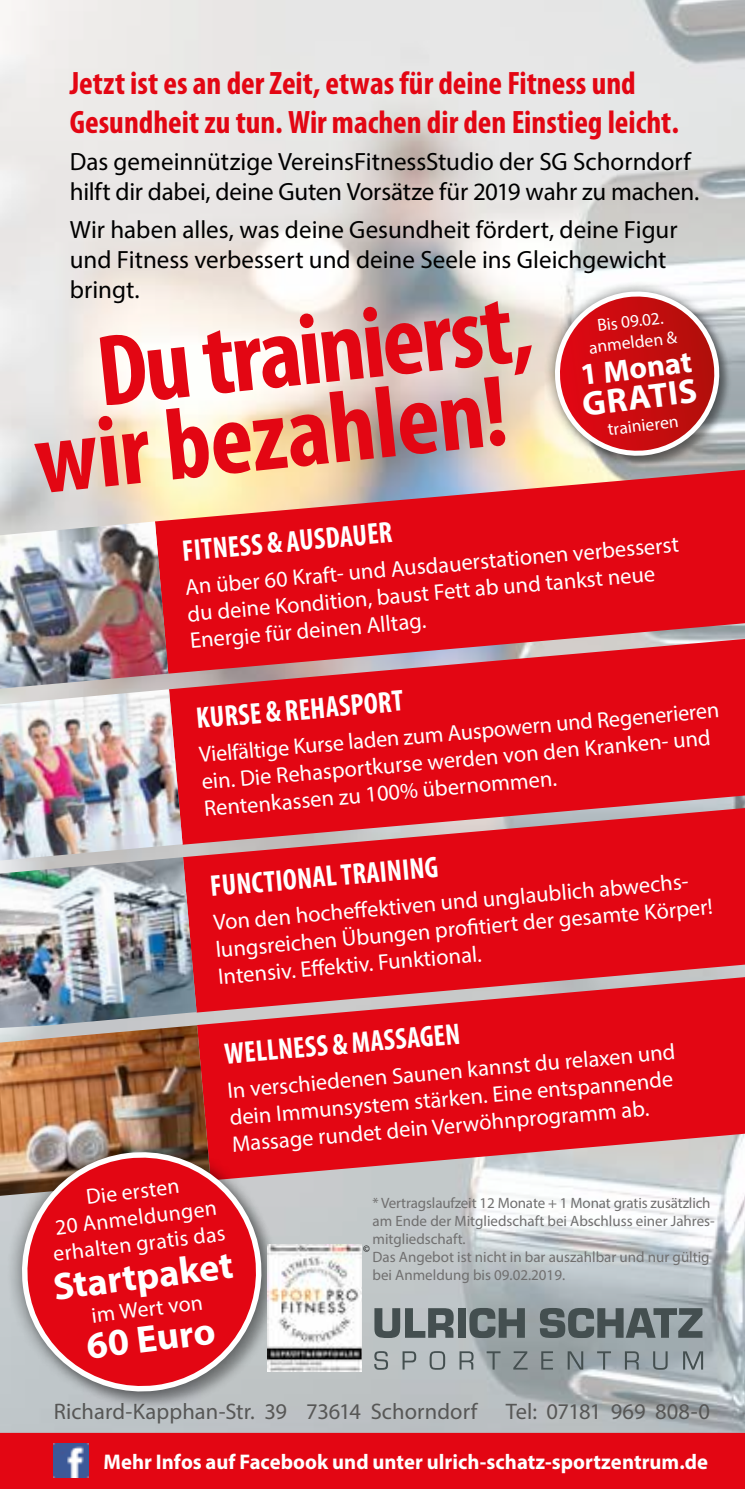
<style>
.page{position:relative;width:745px;height:1489px;background:#fff}
.page>*{position:absolute;margin:0;border:0;box-sizing:border-box;transform-origin:0 0}
.t1{font:700 condensed 101.75px/80.8px "Myriad Pro";color:#e30613}
.t2{font:700 38.25px "Myriad Pro";color:#fff}
.t3{font:700 34.5px "Myriad Pro";color:#fff}
.t4{font:700 condensed 32.5px/39px "Myriad Pro";color:#e30613}
.t5{font:700 30.75px "Myriad Pro";color:#fff}
.t6{font:700 condensed 30px "Myriad Pro";color:#fff;scale:.96 1}
.t7{font:25px/30px "Myriad Pro";color:#000}
.t8{font:22.5px/27px "Myriad Pro";color:#fff}
.t9{font:22.5px "Myriad Pro";color:#575756}
.t10{font:21.75px/26.2px "Myriad Pro";color:#fff;text-align:center}
.t11{font:700 21.25px "Myriad Pro";color:#fff}
.t12{font:17.5px/21px "Myriad Pro";color:#fff;text-align:center}
.t13{font:15px/18px "Myriad Pro";color:#706f6f}
.t14{font:10px "Myriad Pro";color:#000}
</style>
<div class="page">
<img style="left:0;top:0;width:744px;height:1432px">
<svg style="left:374px;top:1307px;width:79px;height:30px;background:#778082"></svg>
<div style="left:457px;top:1307px;width:8px;height:30px;background:#444f50"></div>
<svg style="left:469px;top:1307px;width:55px;height:30px;background:#687274"></svg>
<svg style="left:539px;top:1307px;width:163px;height:30px;background:#6b7578"></svg>
<svg style="left:374px;top:1350px;width:14px;height:19px"></svg>
<svg style="left:402px;top:1351px;width:14px;height:18px"></svg>
<svg style="left:429px;top:1350px;width:16px;height:19px"></svg>
<svg style="left:459px;top:1351px;width:14px;height:18px"></svg>
<svg style="left:486px;top:1351px;width:14px;height:18px"></svg>
<svg style="left:513px;top:1351px;width:14px;height:18px"></svg>
<svg style="left:541px;top:1351px;width:11px;height:18px"></svg>
<svg style="left:567px;top:1351px;width:16px;height:18px"></svg>
<svg style="left:596px;top:1351px;width:14px;height:18px"></svg>
<svg style="left:624px;top:1351px;width:14px;height:18px"></svg>
<svg style="left:652px;top:1351px;width:15px;height:18px"></svg>
<svg style="left:682px;top:1351px;width:20px;height:18px"></svg>
<div style="left:0;top:1432px;width:744px;height:56px;background:#e30613"></div>
<svg style="left:155px;top:470px;width:589px;height:203px;background:#e1262d"></svg>
<img style="left:0;top:521px;width:168px;height:167px">
<svg style="left:169px;top:639px;width:575px;height:205px;background:#df1622"></svg>
<img style="left:0;top:689px;width:182px;height:168px">
<svg style="left:183px;top:808px;width:561px;height:204px;background:#e01420"></svg>
<img style="left:0;top:857px;width:196px;height:168px">
<svg style="left:197px;top:977px;width:547px;height:203px;background:#df2934"></svg>
<img style="left:0;top:1025px;width:210px;height:94px">
<svg style="left:532px;top:269px;width:209px;height:209px"></svg>
<img style="left:54px;top:1443px;width:34px;height:34px">
<svg style="left:0;top:1119px;width:294px;height:304px;background:#bc9994"></svg>
<svg style="left:18px;top:1147px;width:247px;height:248px;background:#d43942"></svg>
<img style="left:267px;top:1243px;width:94px;height:128px">
<h3 class="t4" style="left:70px;top:64px;width:610px">Jetzt ist es an der Zeit, etwas für deine Fitness und<br>Gesundheit zu tun. Wir machen dir den Einstieg leicht.</h3>
<p class="t7" style="left:70px;top:147px;width:630px">Das gemeinnützige VereinsFitnessStudio der SG Schorndorf hilft dir dabei, deine Guten Vorsätze für 2019 wahr zu machen.</p>
<p class="t7" style="left:70px;top:214px;width:609px">Wir haben alles, was deine Gesundheit fördert, deine Figur und Fitness verbessert und deine Seele ins Gleichgewicht bringt.</p>
<h1 class="t1" style="left:23px;top:341px;width:509px;text-indent:71px;rotate:-6deg">Du trainierst, wir bezahlen!</h1>
<p class="t12" style="left:584px;top:316px;width:90px;rotate:-7deg">Bis 09.02. anmelden &amp;</p>
<h3 class="t5" style="left:577px;top:355px;width:113px;rotate:-7deg">1 Monat</h3>
<h3 class="t3" style="left:579px;top:382px;width:117px;rotate:-7deg">GRATIS</h3>
<p class="t12" style="left:606px;top:418px;width:73px;rotate:-7deg">trainieren</p>
<h3 class="t6" style="left:181px;top:534px;width:221px;rotate:-5deg">FITNESS &amp; AUSDAUER</h3>
<p class="t8" style="left:184px;top:573px;width:496px;rotate:-5deg">An über 60 Kraft- und Ausdauerstationen verbesserst du deine Kondition, baust Fett ab und tankst neue<br>Energie für deinen Alltag.</p>
<h3 class="t6" style="left:195px;top:702px;width:217px;rotate:-5deg">KURSE &amp; REHASPORT</h3>
<p class="t8" style="left:198px;top:741px;width:523px;rotate:-5deg">Vielfältige Kurse laden zum Auspowern und Regenerieren ein. Die Rehasportkurse werden von den Kranken- und<br>Rentenkassen zu 100% übernommen.</p>
<h3 class="t6" style="left:209px;top:869px;width:239px;rotate:-5deg">FUNCTIONAL TRAINING</h3>
<p class="t8" style="left:212px;top:909px;width:500px;rotate:-5deg">Von den hocheff ektiven und unglaublich abwechs&shy;lungsreichen Übungen profi tiert der gesamte Körper!<br>Intensiv. Eff ektiv. Funktional.</p>
<h3 class="t6" style="left:223px;top:1037px;width:248px;rotate:-5deg">WELLNESS &amp; MASSAGEN</h3>
<p class="t8" style="left:226px;top:1076px;width:451px;rotate:-5deg">In verschiedenen Saunen kannst du relaxen und dein Immunsystem stärken. Eine entspannende<br>Massage rundet dein Verwöhnprogramm ab.</p>
<p class="t10" style="left:45px;top:1188px;width:174px;rotate:-7deg">Die ersten<br>20 Anmeldungen erhalten gratis das</p>
<h2 class="t2" style="left:50px;top:1261px;width:182px;rotate:-7deg">Startpaket</h2>
<p class="t10" style="left:90px;top:1301px;width:113px;rotate:-7deg">im Wert von</p>
<h2 class="t2" style="left:84px;top:1321px;width:131px;rotate:-7deg">60 Euro</h2>
<p class="t13" style="left:372px;top:1193px;width:343px">* Vertragslaufzeit 12 Monate + 1 Monat gratis zusätzlich am Ende der Mitgliedschaft bei Abschluss einer Jahres&shy;mitgliedschaft.<br>Das Angebot ist nicht in bar auszahlbar und nur gültig bei Anmeldung bis 09.02.2019.</p>
<p class="t14" style="left:363px;top:1241px;width:8px">©</p>
<p class="t9" style="left:54px;top:1397px;width:425px">Richard-Kapphan-Str. 39 73614 Schorndorf</p>
<p class="t9" style="left:505px;top:1397px;width:206px">Tel: 07181 969 808-0</p>
<p class="t11" style="left:103px;top:1447px;width:605px">Mehr Infos auf Facebook und unter ulrich-schatz-sportzentrum.de</p>
</div>
